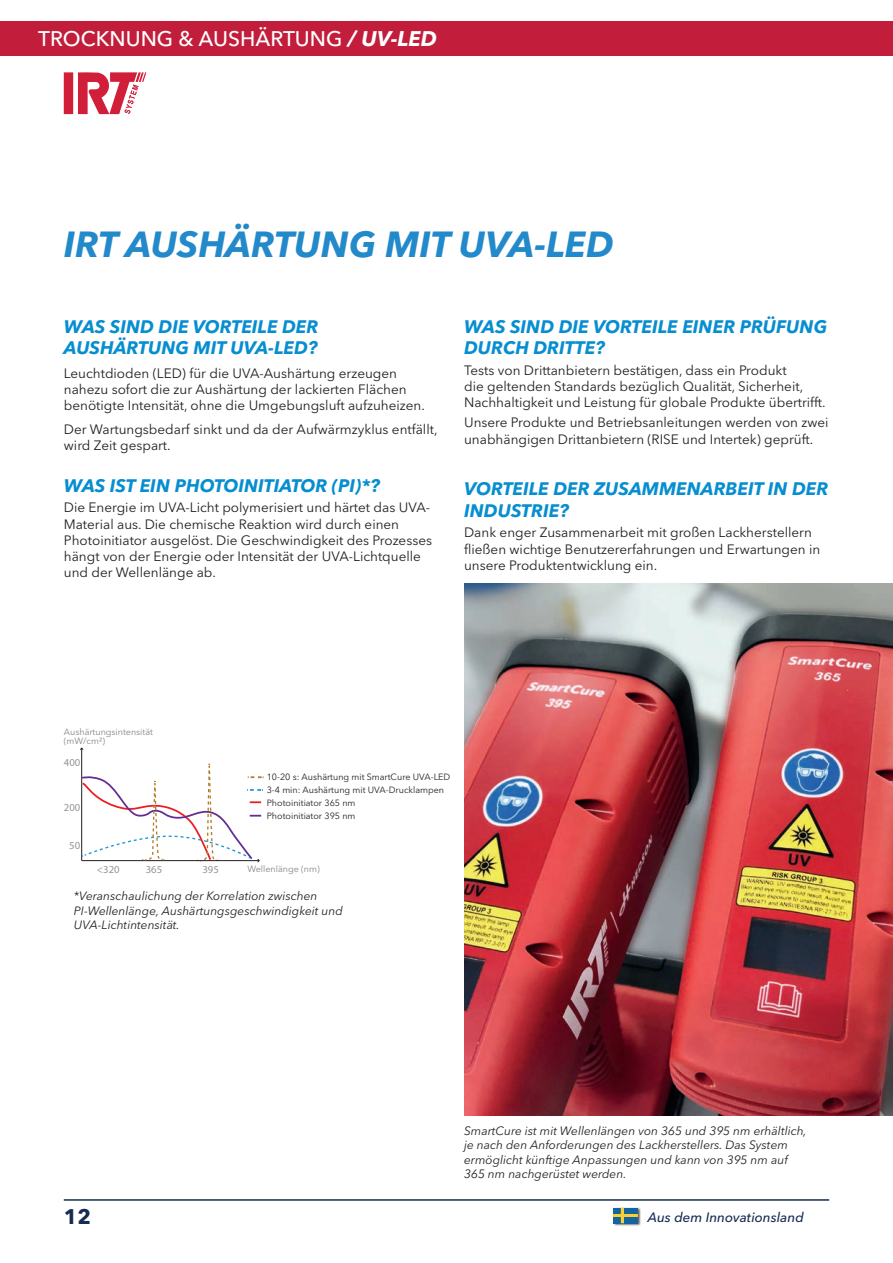
<style>
.page{position:relative;width:893px;height:1263px;background:#fff}
.page>*{position:absolute;margin:0;border:0;box-sizing:border-box;transform-origin:0 0}
.t1{font:italic 700 36px "Avenir Next LT Pro";color:#2289ca}
.t2{font:500 21px "Avenir Next LT Pro";color:#fff}
.t3{font:700 21px "Avenir Next LT Pro";color:#162b52}
.t4{font:italic 700 18px/21.6px "Avenir Next LT Pro";color:#068ed0}
.t5{font:13.5px/16.2px "Avenir Next LT Pro";color:#231f20}
.t6{font:italic 500 13.5px "Avenir Next LT Pro";color:#162b52}
.t7{font:italic 12px/14.4px "Avenir Next LT Pro";color:#231f20}
.t8{font:10.65px "Myriad Pro";color:#939598}
.t9{font:9px/13.2px "Avenir Next LT Pro";color:#231f20}
.t10{font:9px/9px "Avenir Next LT Pro";color:#81878a}
.s1{font-weight:700;font-style:italic}
</style>
<div class="page">
<hr style="left:64px;top:1199px;width:765px;height:2px;background:#162b52">
<div style="left:0;top:21px;width:893px;height:34px;background:#c21e3c"></div>
<div style="left:613px;top:1207px;width:28px;height:19px;background:#231f20;opacity:.75"></div>
<div style="left:613px;top:1208px;width:24px;height:15px;background:#14649f"></div>
<hr style="left:621px;top:1208px;width:3px;height:15px;background:#fad02e">
<hr style="left:613px;top:1214px;width:24px;height:3px;background:#fad02e">
<div style="left:64px;top:72px;width:9px;height:42px;background:#d11e39"></div>
<svg style="left:78px;top:72px;width:68px;height:42px"></svg>
<img style="left:464px;top:584px;width:429px;height:531px">
<hr style="left:81px;top:748px;width:1px;height:113px;background:#231f20">
<svg style="left:81px;top:764px;width:183px;height:98px"></svg>
<h2 class="t2" style="left:38px;top:26px;width:400px">TROCKNUNG &amp; AUSHÄRTUNG <span class="s1">/ UV-LED</span></h2>
<h1 class="t1" style="left:64px;top:222px;width:551px">IRT AUSHÄRTUNG MIT UVA-LED</h1>
<h3 class="t4" style="left:64px;top:315px;width:256px">WAS SIND DIE VORTEILE DER<br>AUSHÄRTUNG MIT UVA-LED?</h3>
<p class="t5" style="left:64px;top:366px;width:362px;line-height:15.8px">Leuchtdioden (LED) für die UVA-Aushärtung erzeugen nahezu sofort die zur Aushärtung der lackierten Flächen benötigte Intensität, ohne die Umgebungsluft aufzuheizen.</p>
<p class="t5" style="left:64px;top:422px;width:375px;line-height:15.8px">Der Wartungsbedarf sinkt und da der Aufwärmzyklus entfällt, wird Zeit gespart.</p>
<h3 class="t4" style="left:64px;top:475px;width:317px">WAS IST EIN PHOTOINITIATOR (PI)*?</h3>
<p class="t5" style="left:64px;top:500px;width:370px">Die Energie im UVA-Licht polymerisiert und härtet das UVA-Material aus. Die chemische Reaktion wird durch einen Photoinitiator ausgelöst. Die Geschwindigkeit des Prozesses hängt von der Energie oder Intensität der UVA-Lichtquelle und der Wellenlänge ab.</p>
<h3 class="t4" style="left:464px;top:315px;width:365px">WAS SIND DIE VORTEILE EINER PRÜFUNG<br>DURCH DRITTE?</h3>
<p class="t5" style="left:464px;top:362px;width:363px">Tests von Drittanbietern bestätigen, dass ein Produkt<br>die geltenden Standards bezüglich Qualität, Sicherheit,<br>Nachhaltigkeit und Leistung für globale Produkte übertrifft.</p>
<p class="t5" style="left:464px;top:415px;width:366px">Unsere Produkte und Betriebsanleitungen werden von zwei unabhängigen Drittanbietern (RISE und Intertek) geprüft.</p>
<h3 class="t4" style="left:464px;top:478px;width:366px">VORTEILE DER ZUSAMMENARBEIT IN DER<br>INDUSTRIE?</h3>
<p class="t5" style="left:464px;top:525px;width:358px">Dank enger Zusammenarbeit mit großen Lackherstellern fließen wichtige Benutzererfahrungen und Erwartungen in unsere Produktentwicklung ein.</p>
<p class="t10" style="left:64px;top:727px;width:91px">Aushärtungsintensität (mW/cm²)</p>
<p class="t8" style="left:64px;top:755px;width:18px">400</p>
<p class="t8" style="left:64px;top:801px;width:18px">200</p>
<p class="t8" style="left:69px;top:839px;width:12px">50</p>
<p class="t8" style="left:97px;top:863px;width:24px">&lt;320</p>
<p class="t8" style="left:146px;top:863px;width:18px">365</p>
<p class="t8" style="left:202px;top:863px;width:18px">395</p>
<p class="t9" style="left:267px;top:770px;width:185px">10-20 s: Aushärtung mit SmartCure UVA-LED<br>3-4 min: Aushärtung mit UVA-Drucklampen<br>Photoinitiator 365 nm<br>Photoinitiator 395 nm</p>
<p class="t10" style="left:247px;top:865px;width:74px">Wellenlänge (nm)</p>
<p class="t7" style="left:74px;top:889px;width:270px">*Veranschaulichung der Korrelation zwischen<br>PI-Wellenlänge, Aushärtungsgeschwindigkeit und<br>UVA-Lichtintensität.</p>
<p class="t7" style="left:464px;top:1123px;width:344px">SmartCure ist mit Wellenlängen von 365 und 395 nm erhältlich, je nach den Anforderungen des Lackherstellers. Das System ermöglicht künftige Anpassungen und kann von 395 nm auf 365 nm nachgerüstet werden.</p>
<h2 class="t3" style="left:64px;top:1204px;width:29px">12</h2>
<p class="t6" style="left:648px;top:1209px;width:157px">Aus dem Innovationsland</p>
</div>
